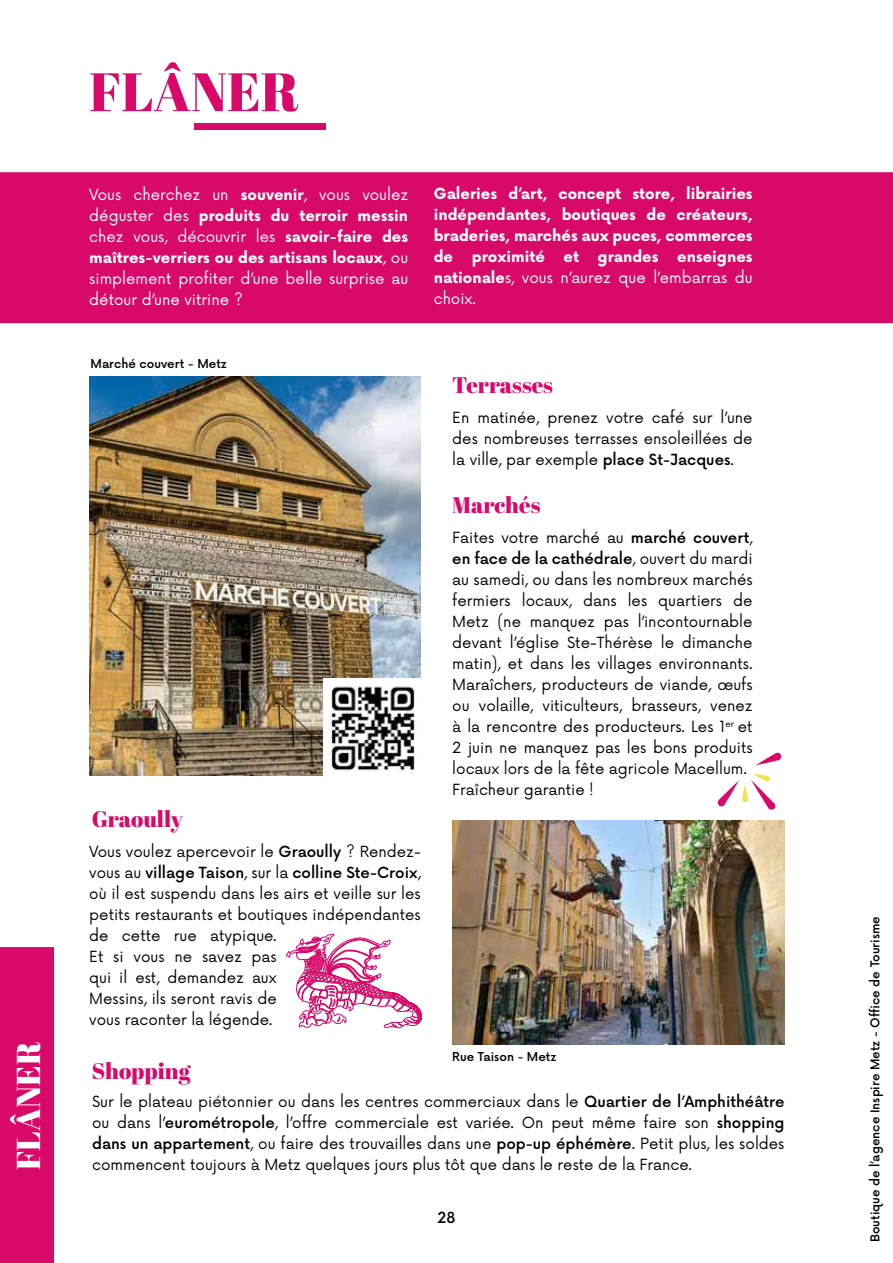
<style>
.page{position:relative;width:893px;height:1263px;background:#fff}
.page>*{position:absolute;margin:0;border:0;box-sizing:border-box;transform-origin:0 0}
.t1{font:54px "Abril Fatface";color:#d80969}
.t2{font:33px "Abril Fatface";color:#fff}
.t3{font:22.5px "Abril Fatface";color:#d80969}
.t4{font:15px/21px "Now Alt";color:#020203}
.t5{font:15px/21px "Now Alt";color:#fff;text-align:justify}
.t6{font:700 15px/21px "Now Alt";color:#fff;text-align:justify}
.t7{font:500 15px "Now Alt";color:#000}
.t8{font:500 12px "Now Alt";color:#020203}
.t9{font:500 12px "Now Alt";color:#000}
.s1{font-weight:700}
.s2{font-weight:400}
.s3{font-weight:500}
</style>
<div class="page">
<div style="left:194px;top:124px;width:132px;height:6px;background:#d80969"></div>
<div style="left:0;top:172px;width:893px;height:151px;background:#d80969"></div>
<div style="left:1px;top:948px;width:52px;height:314px;background:#d80969"></div>
<div style="left:0;top:947px;width:54px;height:316px;border:2px solid #d80969"></div>
<img style="left:89px;top:376px;width:332px;height:399px">
<svg style="left:717px;top:780px;width:22px;height:27px"></svg>
<svg style="left:742px;top:784px;width:6px;height:18px"></svg>
<svg style="left:751px;top:773px;width:25px;height:37px"></svg>
<svg style="left:756px;top:752px;width:26px;height:13px"></svg>
<img style="left:452px;top:820px;width:333px;height:225px">
<div style="left:323px;top:678px;width:98px;height:97px;background:#fff"></div>
<img style="left:319px;top:680px;width:96px;height:96px">
<svg style="left:286px;top:933px;width:136px;height:95px"></svg>
<h2 class="t2" style="left:5px;top:1170px;width:130px;rotate:-90deg">FLÂNER</h2>
<h1 class="t1" style="left:89px;top:54px;width:212px">FLÂNER</h1>
<p class="t5" style="left:89px;top:183px;width:320px">Vous cherchez un <span class="s1">souvenir</span>, vous voulez déguster des <span class="s1">produits du terroir messin </span>chez vous, découvrir les <span class="s1">savoir-faire des maîtres-verriers ou des artisans locaux</span>, ou simplement profiter d’une belle surprise au détour d’une vitrine ?</p>
<p class="t6" style="left:434px;top:183px;width:320px">Galeries d’art, concept store, librairies indépendantes, boutiques de créateurs, braderies, marchés aux puces, commerces de proximité et grandes enseignes nationale<span class="s2">s, vous n’aurez que l’embarras du choix.</span></p>
<p class="t9" style="left:91px;top:354px;width:138px">Marché couvert - Metz</p>
<h3 class="t3" style="left:92px;top:803px;width:93px">Graoully</h3>
<p class="t4" style="left:89px;top:840px;width:333px">Vous voulez apercevoir le <span class="s3">Graoully</span> ? Rendez&shy;vous au <span class="s3">village Taison</span>, sur la <span class="s3">colline Ste-Croix</span>, où il est suspendu dans les airs et veille sur les petits restaurants et boutiques indépendantes de cette rue atypique.<br>Et si vous ne savez pas<br>qui il est, demandez aux<br>Messins, ils seront ravis de<br>vous raconter la légende.</p>
<h3 class="t3" style="left:92px;top:1055px;width:100px">Shopping</h3>
<h3 class="t3" style="left:452px;top:369px;width:102px">Terrasses</h3>
<p class="t4" style="left:452px;top:406px;width:302px;text-align:justify">En matinée, prenez votre café sur l’une des nombreuses terrasses ensoleillées de la ville, par exemple <span class="s3">place St-Jacques</span>.</p>
<h3 class="t3" style="left:452px;top:489px;width:90px">Marchés</h3>
<p class="t4" style="left:452px;top:526px;width:302px">Faites votre marché au <span class="s3">marché couvert</span>, <span class="s3">en face de la cathédrale</span>, ouvert du mardi au samedi, ou dans les nombreux marchés fermiers locaux, dans les quartiers de Metz (ne manquez pas l’incontournable devant l’église Ste-Thérèse le dimanche matin), et dans les villages environnants.<br>Maraîchers, producteurs de viande, œufs ou volaille, viticulteurs, brasseurs, venez à la rencontre des producteurs. Les 1<sup>er</sup> et 2 juin ne manquez pas les bons produits locaux lors de la fête agricole Macellum.<br>Fraîcheur garantie !</p>
<p class="t9" style="left:452px;top:1047px;width:106px">Rue Taison - Metz</p>
<p class="t4" style="left:92px;top:1090px;width:694px;text-align:justify">Sur le plateau piétonnier ou dans les centres commerciaux dans le <span class="s3">Quartier de l’Amphithéâtre </span>ou dans l’<span class="s3">eurométropole</span>, l’offre commerciale est variée. On peut même faire son <span class="s3">shopping dans un appartement</span>, ou faire des trouvailles dans une <span class="s3">pop-up éphémère</span>. Petit plus, les soldes commencent toujours à Metz quelques jours plus tôt que dans le reste de la France.</p>
<p class="t7" style="left:438px;top:1206px;width:19px">28</p>
<p class="t8" style="left:866px;top:1242px;width:328px;rotate:-90deg">Boutique de l’agence Inspire Metz - Office de Tourisme</p>
</div>
